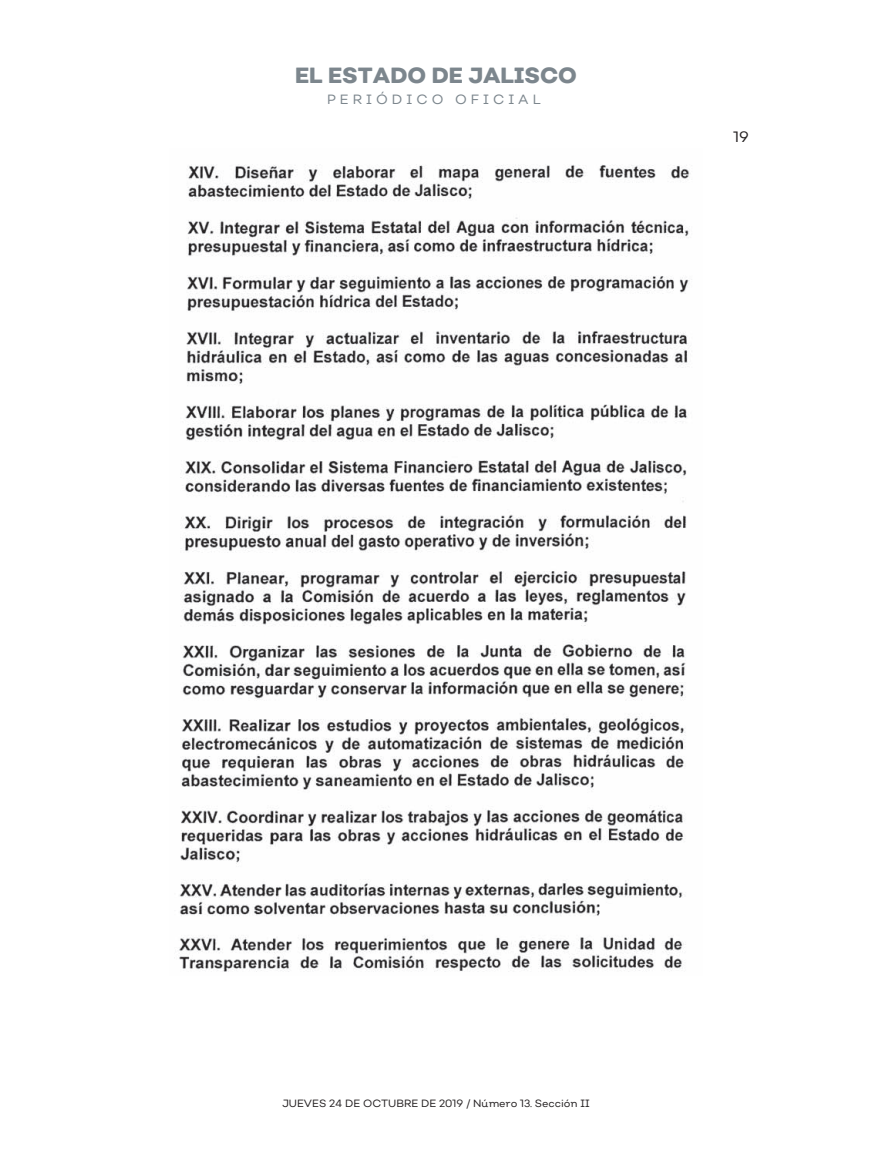
<style>
.page{position:relative;width:872px;height:1149px;background:#fff}
.page>*{position:absolute;margin:0;border:0;box-sizing:border-box;transform-origin:0 0}
.t1{font:800 21.9px "Nutmeg";color:#7c868d}
.t2{font:15px "Nutmeg Headline";color:#231f20}
.t3{font:13.35px "Nutmeg";letter-spacing:.3em;color:#7c868d}
.t4{font:10.5px "Nutmeg";color:#231f20}
</style>
<div class="page">
<img style="left:179px;top:164px;width:513px;height:808px">
<h1 class="t1" style="left:295px;top:61px;width:283px">EL ESTADO DE JALISCO</h1>
<p class="t3" style="left:327px;top:91px;width:215px">PERIÓDICO OFICIAL</p>
<h2 class="t2" style="left:733px;top:127px;width:17px">19</h2>
<p class="t4" style="left:282px;top:1096px;width:309px">JUEVES 24 DE OCTUBRE DE 2019 / Número 13. Sección II</p>
</div>
